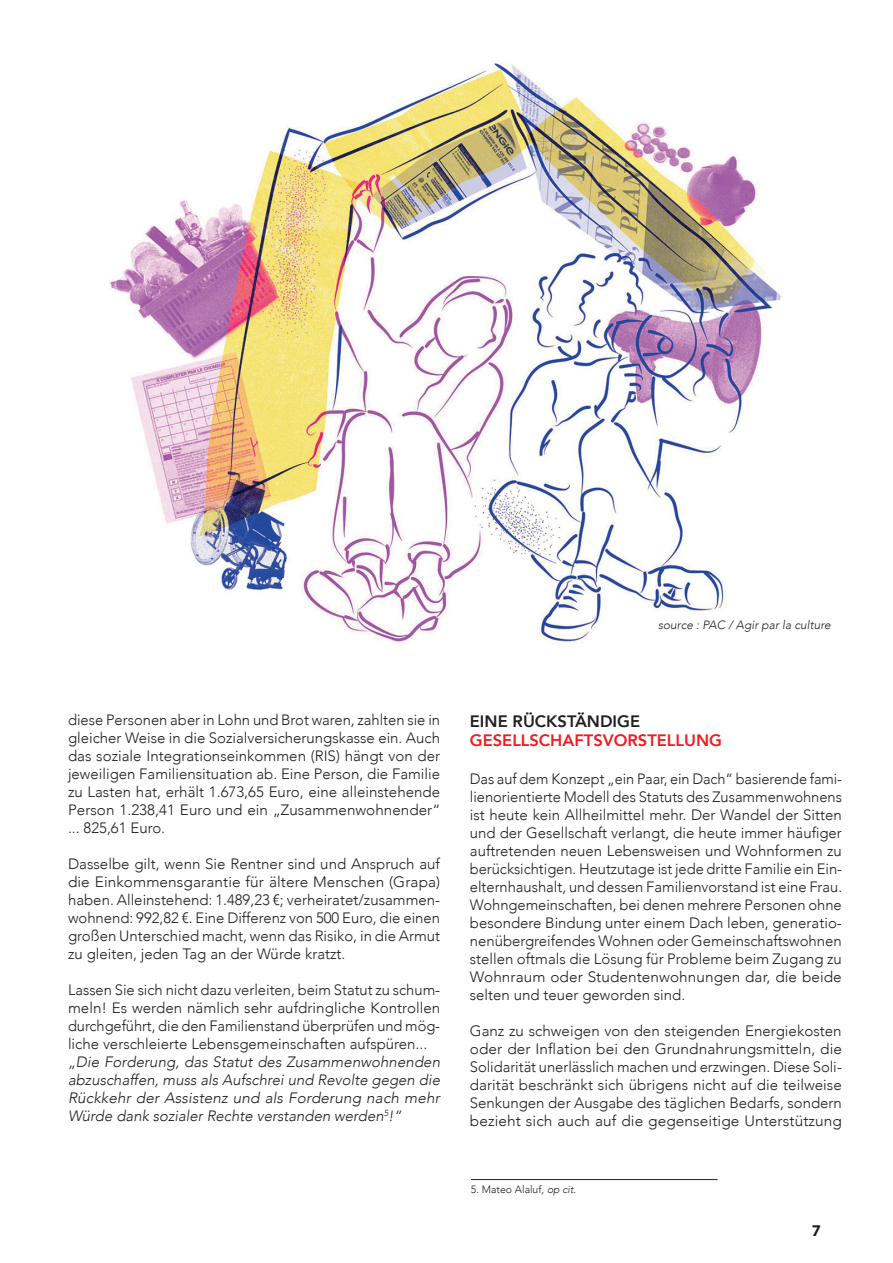
<style>
.page{position:relative;width:893px;height:1263px;background:#fff}
.page>*{position:absolute;margin:0;border:0;box-sizing:border-box;transform-origin:0 0}
.t1{font:800 16.5px "Avenir";color:#ee1d23}
.t2{font:800 16.5px "Avenir";color:#231f20}
.t3{font:700 16.5px "Myriad Pro";color:#231f20}
.t4{font:300 15px/18px "Avenir";color:#231f20;text-align:justify}
.t5{font:italic 300 15px/18px "Avenir";color:#231f20;text-align:justify}
.t6{font:italic 300 12px "Avenir";color:#231f20}
.t7{font:300 10.5px "Avenir";color:#231f20}
.s1{font-style:italic}
</style>
<div class="page">
<hr style="left:471px;top:1179px;width:247px;height:1px;background:#231f20">
<img style="left:109px;top:62px;width:673px;height:582px">
<p class="t6" style="left:658px;top:618px;width:174px">source : PAC / Agir par la culture</p>
<p class="t4" style="left:68px;top:711px;width:374px">diese Personen aber in Lohn und Brot waren, zahlten sie in gleicher Weise in die Sozialversicherungskasse ein. Auch das soziale Integrationseinkommen (RIS) hängt von der jeweiligen Familiensituation ab. Eine Person, die Familie zu Lasten hat, erhält 1.673,65 Euro, eine alleinstehende Person 1.238,41 Euro und ein „Zusammenwohnender“ ... 825,61 Euro.</p>
<p class="t4" style="left:68px;top:855px;width:374px">Dasselbe gilt, wenn Sie Rentner sind und Anspruch auf die Einkommensgarantie für ältere Menschen (Grapa) haben. Alleinstehend: 1.489,23 €; verheiratet/zusammen&shy;wohnend: 992,82 €. Eine Differenz von 500 Euro, die einen großen Unterschied macht, wenn das Risiko, in die Armut zu gleiten, jeden Tag an der Würde kratzt.</p>
<p class="t4" style="left:68px;top:981px;width:374px">Lassen Sie sich nicht dazu verleiten, beim Statut zu schum&shy;meln! Es werden nämlich sehr aufdringliche Kontrollen durchgeführt, die den Familienstand überprüfen und mög&shy;liche verschleierte Lebensgemeinschaften aufspüren...</p>
<p class="t5" style="left:68px;top:1053px;width:374px">„Die Forderung, das Statut des Zusammenwohnenden abzuschaffen, muss als Aufschrei und Revolte gegen die Rückkehr der Assistenz und als Forderung nach mehr Würde dank sozialer Rechte verstanden werden<sup>5</sup>!“</p>
<p class="t2" style="left:470px;top:708px;width:172px">EINE RÜCKSTÄNDIGE</p>
<p class="t1" style="left:470px;top:727px;width:254px">GESELLSCHAFTSVORSTELLUNG</p>
<p class="t4" style="left:470px;top:769px;width:374px">Das auf dem Konzept „ein Paar, ein Dach“ basierende fami&shy;lienorientierte Modell des Statuts des Zusammenwohnens ist heute kein Allheilmittel mehr. Der Wandel der Sitten und der Gesellschaft verlangt, die heute immer häufiger auftretenden neuen Lebensweisen und Wohnformen zu berücksichtigen. Heutzutage ist jede dritte Familie ein Ein&shy;elternhaushalt, und dessen Familienvorstand ist eine Frau.<br>Wohngemeinschaften, bei denen mehrere Personen ohne besondere Bindung unter einem Dach leben, generatio&shy;nenübergreifendes Wohnen oder Gemeinschaftswohnen stellen oftmals die Lösung für Probleme beim Zugang zu Wohnraum oder Studentenwohnungen dar, die beide selten und teuer geworden sind.</p>
<p class="t4" style="left:470px;top:1021px;width:374px">Ganz zu schweigen von den steigenden Energiekosten oder der Inflation bei den Grundnahrungsmitteln, die Solidarität unerlässlich machen und erzwingen. Diese Soli&shy;darität beschränkt sich übrigens nicht auf die teilweise Senkungen der Ausgabe des täglichen Bedarfs, sondern bezieht sich auch auf die gegenseitige Unterstützung</p>
<p class="t7" style="left:471px;top:1183px;width:107px">5. Mateo Alaluf, <span class="s1">op cit.</span></p>
<p class="t3" style="left:812px;top:1220px;width:11px">7</p>
</div>
